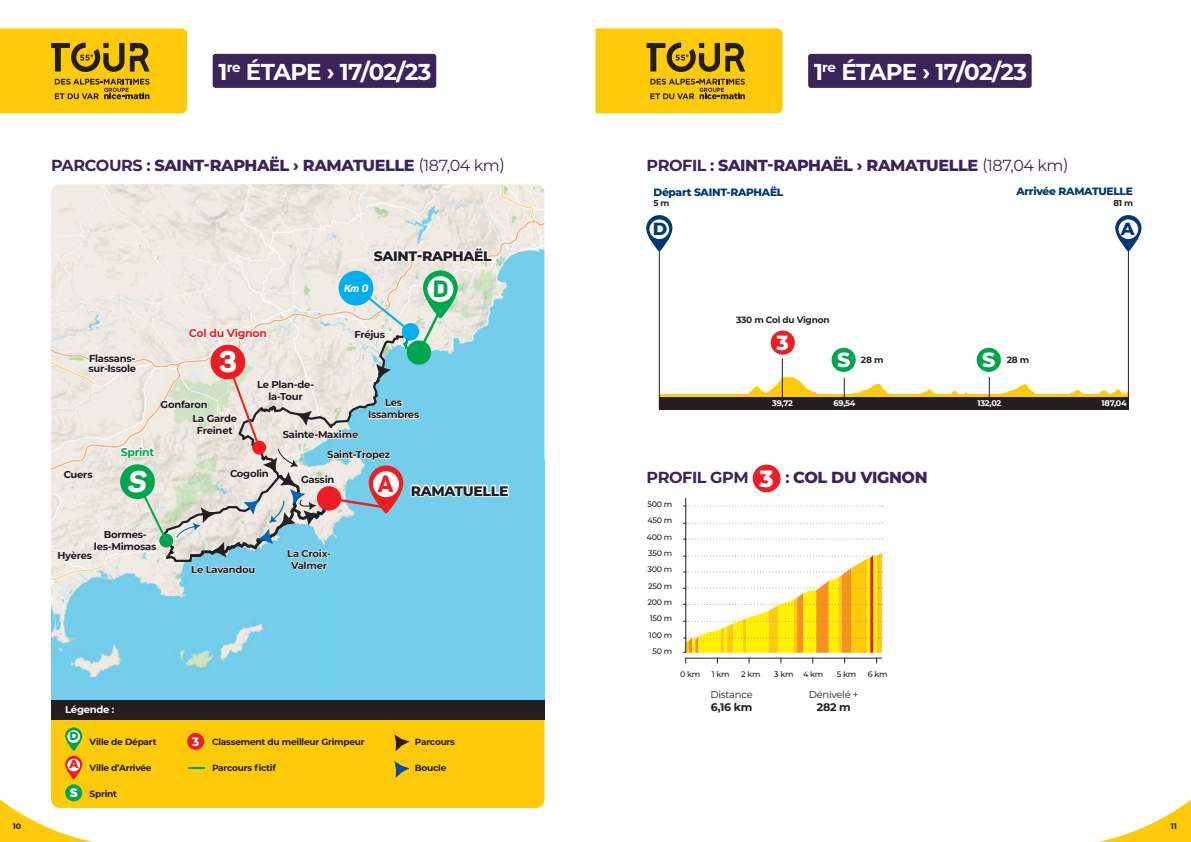
<style>
.page{position:relative;width:1191px;height:842px;background:#fff}
.page>*{position:absolute;margin:0;border:0;box-sizing:border-box;transform-origin:0 0}
.t1{font:800 29.4px "Panton";color:#fff}
.t2{font:italic 800 29.4px "Panton";color:#fff}
.t3{font:800 23.5px "Montserrat";color:#fff}
.t4{font:800 23.3px "Panton";color:#ee1d23}
.t5{font:800 23.3px "Panton";color:#00a54f}
.t6{font:700 23px "Montserrat";letter-spacing:-.03em;color:#fff}
.t7{font:800 20.5px "Montserrat";color:#fff}
.t8{font:800 17.6px "Montserrat";color:#013874}
.t9{font:800 16px "Montserrat";letter-spacing:-.025em;color:#3b235b}
.t10{font:700 16px "Montserrat";letter-spacing:-.025em;color:#3b235b}
.t11{font:800 14px "Montserrat";letter-spacing:-.025em;color:#231f20}
.t12{font:900 12.2px "Gotham";color:#fff}
.t13{font:700 12px "Montserrat";color:#fff}
.t14{font:900 11.9px "Gotham";color:#00a54f}
.t15{font:900 11.9px "Gotham";color:#ee1d23}
.t16{font:700 11px "Montserrat";letter-spacing:-.025em;color:#ee1d23}
.t17{font:700 11px "Montserrat";letter-spacing:-.025em;color:#231f20}
.t18{font:700 11px "Montserrat";letter-spacing:-.025em;color:#00a54f}
.t19{font:800 10.7px "Montserrat";letter-spacing:-.025em;color:#013874}
.t20{font:italic 800 10.5px "Panton";color:#fff}
.t21{font:700 10px/12px "Montserrat";letter-spacing:-.025em;color:#231f20;text-align:center}
.t22{font:10px "Montserrat";letter-spacing:-.025em;color:#231f20}
.t23{font:700 10px "Montserrat";letter-spacing:-.025em;color:#fff}
.t24{font:700 9px "Montserrat";letter-spacing:-.025em;color:#231f20}
.t25{font:700 8.5px "Montserrat";color:#231f20}
.t26{font:700 8.1px "Montserrat";letter-spacing:-.025em;color:#fff}
.t27{font:500 8px/16.3px "Montserrat";letter-spacing:-.025em;color:#231f20;text-align:right}
.t28{font:700 8px "Montserrat";color:#231f20}
.s1{font-weight:700}
.s2{font-weight:400}
</style>
<div class="page">
<svg style="left:1098px;top:799px;width:93px;height:43px"></svg>
<svg style="left:0;top:28px;width:187px;height:85px;background:#e4b60d"></svg>
<svg style="left:595px;top:28px;width:187px;height:85px;background:#e4b60e"></svg>
<img style="left:51px;top:184px;width:493px;height:516px">
<svg style="left:371px;top:245px;width:123px;height:19px"></svg>
<svg style="left:57px;top:270px;width:453px;height:304px;background:#c0d8da"></svg>
<div style="left:51px;top:720px;width:493px;height:88px;background:#feca0a"></div>
<div style="left:51px;top:700px;width:493px;height:20px;background:#231f20"></div>
<svg style="left:394px;top:734px;width:16px;height:17px"></svg>
<svg style="left:394px;top:761px;width:16px;height:17px"></svg>
<svg style="left:0;top:727px;width:367px;height:115px"></svg>
<svg style="left:748px;top:377px;width:69px;height:17px"></svg>
<svg style="left:999px;top:384px;width:36px;height:10px"></svg>
<svg style="left:1098px;top:389px;width:30px;height:5px"></svg>
<svg style="left:921px;top:389px;width:15px;height:5px"></svg>
<svg style="left:951px;top:390px;width:7px;height:4px"></svg>
<svg style="left:1069px;top:390px;width:14px;height:4px"></svg>
<div style="left:659px;top:397px;width:469px;height:12px;background:#231f20"></div>
<hr style="left:659px;top:394px;width:469px;height:3px;background:#feca0a">
<hr style="left:782px;top:358px;width:1px;height:43px;background:#231f20">
<svg style="left:844px;top:378px;width:44px;height:19px"></svg>
<svg style="left:989px;top:377px;width:1px;height:20px"></svg>
<hr style="left:659px;top:247px;width:1px;height:162px;background:#231f20">
<hr style="left:1128px;top:247px;width:1px;height:162px;background:#231f20">
<svg style="left:646px;top:215px;width:26px;height:36px"></svg>
<div style="left:649px;top:219px;width:20px;height:20px;background:#fff;border-radius:50%"></div>
<svg style="left:1115px;top:215px;width:26px;height:36px"></svg>
<div style="left:1118px;top:219px;width:20px;height:20px;background:#fff;border-radius:50%"></div>
<div style="left:976px;top:348px;width:25px;height:24px;background:#00a54f;border-radius:50%"></div>
<div style="left:831px;top:348px;width:24px;height:24px;background:#00a54f;border-radius:50%"></div>
<div style="left:770px;top:330px;width:25px;height:25px;background:#ee1d23;border-radius:50%"></div>
<hr style="left:685px;top:499px;width:1px;height:154px;background:#231f20">
<svg style="left:683px;top:538px;width:200px;height:1px"></svg>
<svg style="left:683px;top:523px;width:200px;height:1px"></svg>
<svg style="left:683px;top:505px;width:200px;height:1px"></svg>
<svg style="left:683px;top:553px;width:200px;height:110px"></svg>
<div style="left:752px;top:464px;width:28px;height:28px;background:#ee1d23;border-radius:50%"></div>
<div style="left:213px;top:54px;width:223px;height:34px;background:#3b235b;border-radius:3px"></div>
<div style="left:808px;top:54px;width:223px;height:34px;background:#3b235b;border-radius:3px"></div>
<h3 class="t6" style="left:218px;top:55px;width:214px">1<sup>re</sup> ÉTAPE › 17/02/23</h3>
<h3 class="t6" style="left:814px;top:55px;width:214px">1<sup>re</sup> ÉTAPE › 17/02/23</h3>
<h3 class="t9" style="left:51px;top:154px;width:455px"><span class="s1">PARCOURS :</span> SAINT-RAPHAËL › RAMATUELLE <span class="s2">(187,04 km)</span></h3>
<h3 class="t11" style="left:374px;top:245px;width:120px">SAINT-RAPHAËL</h3>
<p class="t21" style="left:88px;top:353px;width:49px;line-height:9.8px;text-align:left">Flassans&shy;sur-Issole</p>
<p class="t16" style="left:189px;top:325px;width:80px">Col du Vignon</p>
<h1 class="t1" style="left:219px;top:344px;width:20px">3</h1>
<p class="t20" style="left:344px;top:282px;width:26px">Km 0</p>
<p class="t21" style="left:354px;top:328px;width:32px">Fréjus</p>
<p class="t21" style="left:161px;top:397px;width:49px">Gonfaron</p>
<p class="t21" style="left:192px;top:412px;width:46px">La Garde<br>Freinet</p>
<p class="t21" style="left:257px;top:377px;width:59px">Le Plan-de&shy;la-Tour</p>
<p class="t21" style="left:283px;top:428px;width:77px">Sainte-Maxime</p>
<p class="t21" style="left:368px;top:396px;width:53px">Les<br>Issambres</p>
<p class="t18" style="left:121px;top:444px;width:35px">Sprint</p>
<p class="t21" style="left:327px;top:448px;width:64px">Saint-Tropez</p>
<h3 class="t5" style="left:433px;top:274px;width:17px">D</h3>
<p class="t21" style="left:64px;top:468px;width:30px">Cuers</p>
<p class="t21" style="left:230px;top:467px;width:40px">Cogolin</p>
<h1 class="t2" style="left:128px;top:463px;width:20px">S</h1>
<p class="t21" style="left:94px;top:527px;width:64px">Bormes&shy;les-Mimosas</p>
<p class="t21" style="left:57px;top:549px;width:36px">Hyères</p>
<p class="t21" style="left:191px;top:563px;width:66px">Le Lavandou</p>
<p class="t21" style="left:301px;top:473px;width:35px">Gassin</p>
<p class="t21" style="left:287px;top:547px;width:45px">La Croix-<br>Valmer</p>
<h3 class="t4" style="left:377px;top:469px;width:17px">A</h3>
<h3 class="t11" style="left:411px;top:480px;width:99px">RAMATUELLE</h3>
<p class="t23" style="left:65px;top:702px;width:51px">Légende :</p>
<p class="t14" style="left:70px;top:728px;width:11px">D</p>
<p class="t15" style="left:69px;top:756px;width:11px">A</p>
<p class="t12" style="left:70px;top:784px;width:9px">S</p>
<p class="t24" style="left:90px;top:736px;width:69px">Ville de Départ</p>
<p class="t24" style="left:90px;top:762px;width:64px">Ville d’Arrivée</p>
<p class="t24" style="left:90px;top:788px;width:29px">Sprint</p>
<p class="t13" style="left:192px;top:733px;width:9px">3</p>
<p class="t24" style="left:212px;top:736px;width:154px">Classement du meilleur Grimpeur</p>
<p class="t24" style="left:212px;top:762px;width:65px">Parcours fictif</p>
<p class="t24" style="left:415px;top:736px;width:42px">Parcours</p>
<p class="t24" style="left:415px;top:762px;width:33px">Boucle</p>
<h3 class="t9" style="left:646px;top:154px;width:424px"><span class="s1">PROFIL :</span> SAINT-RAPHAËL › RAMATUELLE <span class="s2">(187,04 km)</span></h3>
<p class="t19" style="left:653px;top:184px;width:131px">Départ SAINT-RAPHAËL</p>
<p class="t25" style="left:653px;top:197px;width:18px">5 m</p>
<p class="t19" style="left:1016px;top:184px;width:118px">Arrivée RAMATUELLE</p>
<p class="t25" style="left:1113px;top:196px;width:21px">81 m</p>
<h3 class="t8" style="left:653px;top:216px;width:16px">D</h3>
<h3 class="t8" style="left:1121px;top:216px;width:15px">A</h3>
<p class="t24" style="left:736px;top:313px;width:95px">330 m Col du Vignon</p>
<h3 class="t7" style="left:776px;top:328px;width:14px">3</h3>
<h3 class="t7" style="left:837px;top:345px;width:15px">S</h3>
<h3 class="t7" style="left:982px;top:345px;width:15px">S</h3>
<p class="t24" style="left:861px;top:353px;width:24px">28 m</p>
<p class="t24" style="left:1006px;top:353px;width:24px">28 m</p>
<p class="t26" style="left:772px;top:397px;width:22px">39,72</p>
<p class="t26" style="left:833px;top:397px;width:23px">69,54</p>
<p class="t26" style="left:977px;top:397px;width:26px">132,02</p>
<p class="t26" style="left:1101px;top:397px;width:27px">187,04</p>
<h2 class="t3" style="left:759px;top:461px;width:16px">3</h2>
<h3 class="t10" style="left:646px;top:466px;width:104px">PROFIL GPM</h3>
<h3 class="t9" style="left:785px;top:466px;width:144px"><span class="s1">:</span> COL DU VIGNON</h3>
<p class="t27" style="left:646px;top:496px;width:27px">500 m<br>450 m<br>400 m<br>350 m<br>300 m<br>250 m<br>200 m<br>150 m<br>100 m<br>50 m</p>
<p class="t27" style="left:680px;top:666px;width:22px">0 km</p>
<p class="t27" style="left:711px;top:666px;width:19px">1 km</p>
<p class="t27" style="left:741px;top:666px;width:21px">2 km</p>
<p class="t27" style="left:774px;top:666px;width:51px">3 km 4 km</p>
<p class="t27" style="left:836px;top:666px;width:21px">5 km</p>
<p class="t27" style="left:867px;top:666px;width:21px">6 km</p>
<p class="t22" style="left:710px;top:688px;width:44px">Distance</p>
<p class="t17" style="left:711px;top:699px;width:43px">6,16 km</p>
<p class="t22" style="left:808px;top:688px;width:51px">Dénivelé +</p>
<p class="t17" style="left:816px;top:699px;width:35px">282 m</p>
<p class="t28" style="left:13px;top:820px;width:10px">10</p>
<p class="t28" style="left:1171px;top:820px;width:8px">11</p>
</div>
